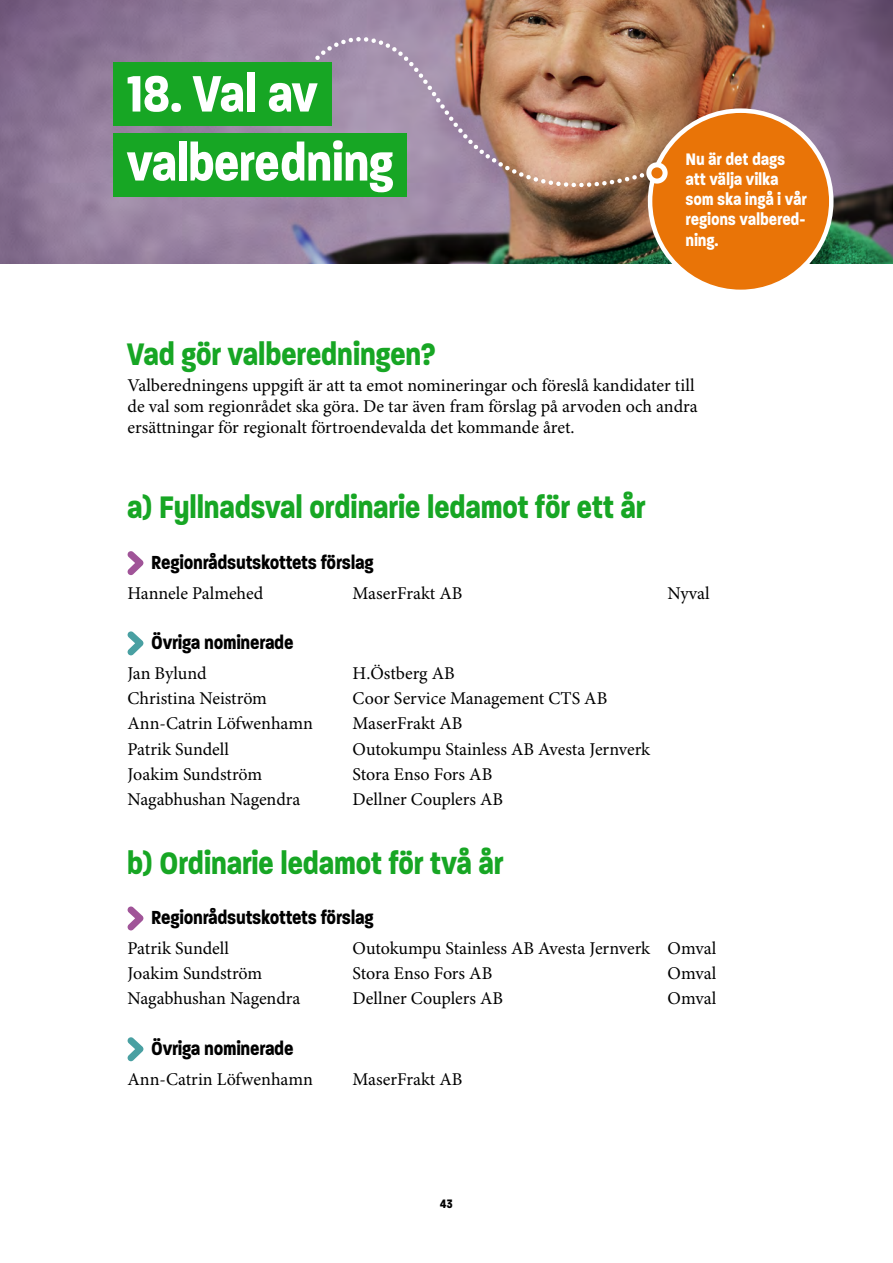
<style>
.page{position:relative;width:893px;height:1263px;background:#fff}
.page>*{position:absolute;margin:0;border:0;box-sizing:border-box;transform-origin:0 0}
.t1{font:700 69px/69px "Paralucent Condensed";letter-spacing:-.005em;color:#fff}
.t2{font:700 42px "Paralucent Condensed";color:#17a624}
.t3{font:700 25.5px "Paralucent Condensed";color:#000}
.t4{font:700 22.5px/20.2px "Paralucent Condensed";letter-spacing:.005em;color:#fff}
.t5{font:18px/21px "Minion Pro";color:#000}
.t6{font:700 16.5px "Paralucent Condensed";color:#000}
</style>
<div class="page">
<img style="left:0;top:0;width:893px;height:264px">
<div style="left:113px;top:134px;width:294px;height:63px;background:#17a624"></div>
<div style="left:113px;top:62px;width:219px;height:64px;background:#17a624"></div>
<div style="left:650px;top:111px;width:181px;height:181px;background:#e97407;border-radius:50%"></div>
<div style="left:648px;top:108px;width:185px;height:186px;border:4px solid #fff;border-radius:50%"></div>
<svg style="left:317px;top:36px;width:351px;height:161px;background:#a08f78"></svg>
<svg style="left:127px;top:551px;width:16px;height:24px"></svg>
<svg style="left:127px;top:631px;width:16px;height:24px"></svg>
<svg style="left:127px;top:906px;width:16px;height:24px"></svg>
<svg style="left:127px;top:1037px;width:16px;height:24px"></svg>
<h1 class="t1" style="left:128px;top:57px;width:268px">18. Val av valberedning</h1>
<p class="t4" style="left:686px;top:148px;width:123px">Nu är det dags att välja vilka som ska ingå i vår regions valbered&shy;ning.</p>
<h2 class="t2" style="left:128px;top:332px;width:310px">Vad gör valberedningen?</h2>
<p class="t5" style="left:128px;top:375px;width:572px">Valberedningens uppgift är att ta emot nomineringar och föreslå kandidater till de val som regionrådet ska göra. De tar även fram förslag på arvoden och andra ersättningar för regionalt förtroendevalda det kommande året.</p>
<h2 class="t2" style="left:128px;top:485px;width:520px">a) Fyllnadsval ordinarie ledamot för ett år</h2>
<h3 class="t3" style="left:152px;top:549px;width:224px">Regionrådsutskottets förslag</h3>
<p class="t5" style="left:128px;top:583px;width:137px">Hannele Palmehed</p>
<p class="t5" style="left:353px;top:583px;width:111px">MaserFrakt AB</p>
<p class="t5" style="left:668px;top:583px;width:44px">Nyval</p>
<h3 class="t3" style="left:152px;top:629px;width:144px">Övriga nominerade</h3>
<p class="t5" style="left:128px;top:663px;width:81px">Jan Bylund</p>
<p class="t5" style="left:353px;top:663px;width:104px">H.Östberg AB</p>
<p class="t5" style="left:128px;top:689px;width:141px">Christina Neiström</p>
<p class="t5" style="left:353px;top:689px;width:256px">Coor Service Management CTS AB</p>
<p class="t5" style="left:128px;top:714px;width:187px">Ann-Catrin Löfwenhamn</p>
<p class="t5" style="left:353px;top:714px;width:111px">MaserFrakt AB</p>
<p class="t5" style="left:128px;top:739px;width:103px">Patrik Sundell</p>
<p class="t5" style="left:353px;top:739px;width:299px">Outokumpu Stainless AB Avesta Jernverk</p>
<p class="t5" style="left:128px;top:764px;width:136px">Joakim Sundström</p>
<p class="t5" style="left:353px;top:764px;width:141px">Stora Enso Fors AB</p>
<p class="t5" style="left:128px;top:790px;width:174px">Nagabhushan Nagendra</p>
<p class="t5" style="left:353px;top:790px;width:152px">Dellner Couplers AB</p>
<h2 class="t2" style="left:128px;top:840px;width:378px">b) Ordinarie ledamot för två år</h2>
<h3 class="t3" style="left:152px;top:904px;width:224px">Regionrådsutskottets förslag</h3>
<p class="t5" style="left:128px;top:938px;width:103px">Patrik Sundell</p>
<p class="t5" style="left:353px;top:938px;width:365px">Outokumpu Stainless AB Avesta Jernverk Omval</p>
<p class="t5" style="left:128px;top:964px;width:136px">Joakim Sundström</p>
<p class="t5" style="left:353px;top:964px;width:141px">Stora Enso Fors AB</p>
<p class="t5" style="left:668px;top:964px;width:50px">Omval</p>
<p class="t5" style="left:128px;top:989px;width:174px">Nagabhushan Nagendra</p>
<p class="t5" style="left:353px;top:989px;width:152px">Dellner Couplers AB</p>
<p class="t5" style="left:668px;top:989px;width:50px">Omval</p>
<h3 class="t3" style="left:152px;top:1035px;width:144px">Övriga nominerade</h3>
<p class="t5" style="left:128px;top:1069px;width:187px">Ann-Catrin Löfwenhamn</p>
<p class="t5" style="left:353px;top:1069px;width:111px">MaserFrakt AB</p>
<p class="t6" style="left:440px;top:1195px;width:14px">43</p>
</div>
